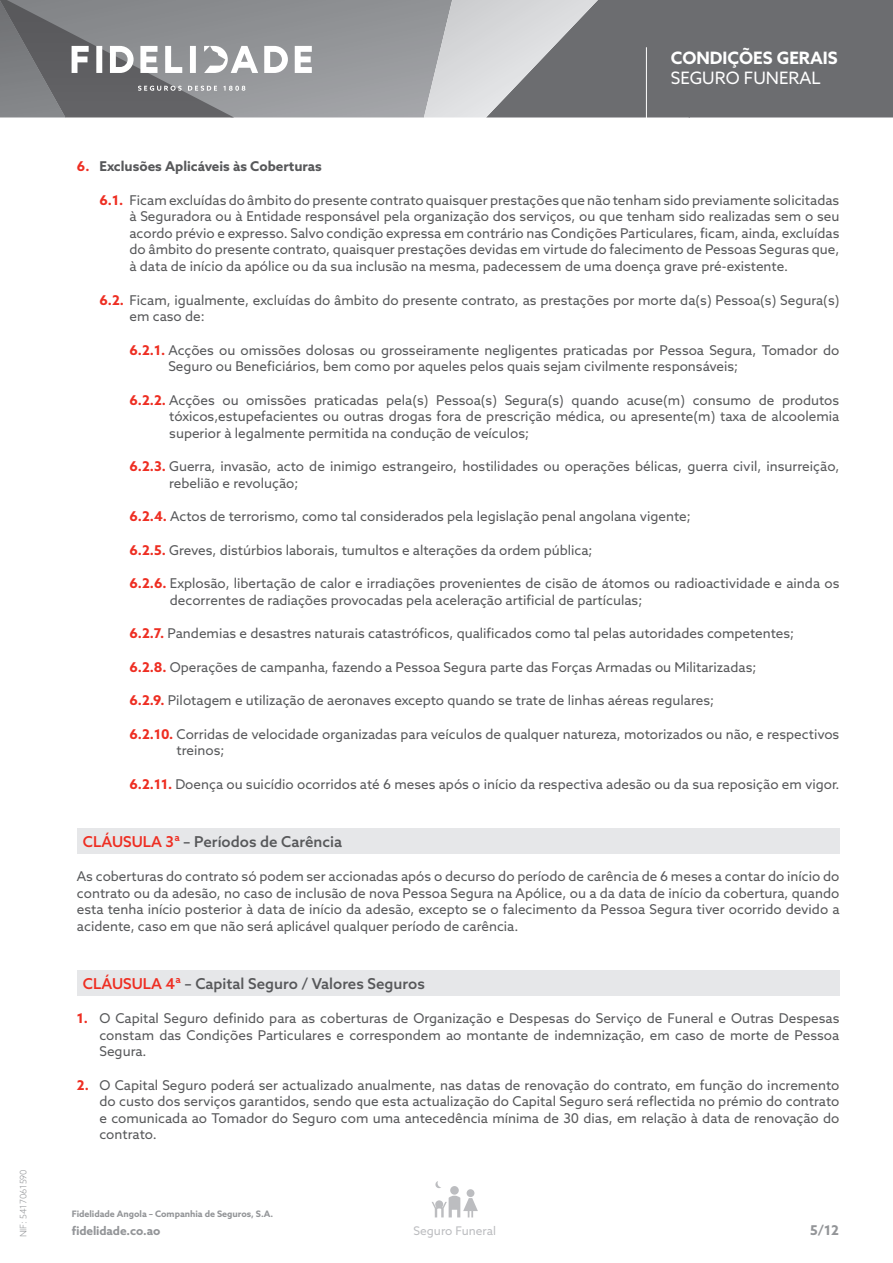
<style>
.page{position:relative;width:893px;height:1263px;background:#fff}
.page>*{position:absolute;margin:0;border:0;box-sizing:border-box;transform-origin:0 0}
.t1{font:700 17.1px "Azo Sans";color:#fff}
.t2{font:17.1px "Azo Sans";color:#fff}
.clausula{font:500 15px "Azo Sans";color:#57585a}
.Texto_Normal{font:13.5px/16.5px "Azo Sans";color:#57585a;text-align:justify}
.Texto_Normal-2{font:700 13.5px "Azo Sans";color:#57585a}
.t3{font:700 13.5px "Azo Sans";color:#939598}
.t4{font:700 11.85px "Azo Sans";letter-spacing:-.01em;color:#939598}
.t5{font:11.85px "Azo Sans";color:#bcbdc0}
.t6{font:700 8.85px "Azo Sans";letter-spacing:-.005em;color:#939598}
.t7{font:300 8.85px "Azo Sans";letter-spacing:-.005em;color:#939598}
.s1{color:#ee2e22}
.s2{font-weight:700;color:#ee2e22}
</style>
<div class="page">
<svg style="left:312px;top:0;width:112px;height:117px;background:#97999c"></svg>
<svg style="left:424px;top:0;width:469px;height:117px;background:#868789"></svg>
<hr style="left:646px;top:47px;width:1px;height:72px;background:#fff">
<svg style="left:0;top:0;width:312px;height:117px;background:#8a8b8e"></svg>
<div style="left:450px;top:1186px;width:9px;height:9px;background:#bcbdc0;border-radius:50%"></div>
<svg style="left:435px;top:1181px;width:6px;height:7px"></svg>
<div style="left:467px;top:1189px;width:7px;height:8px;background:#bcbdc0;border-radius:50%"></div>
<svg style="left:432px;top:1196px;width:46px;height:21px"></svg>
<div style="left:77px;top:828px;width:762px;height:26px;background:#e6e7e9"></div>
<div style="left:77px;top:970px;width:762px;height:26px;background:#e6e7e9"></div>
<p class="t7" style="left:18px;top:1237px;width:70px;rotate:-90deg">NIF: 5417061590</p>
<p class="t1" style="left:671px;top:46px;width:168px">CONDIÇÕES GERAIS</p>
<p class="t2" style="left:671px;top:67px;width:151px">SEGURO FUNERAL</p>
<p class="Texto_Normal-2" style="left:77px;top:158px;width:246px"><span class="s1">6.</span> Exclusões Aplicáveis às Coberturas</p>
<p class="Texto_Normal" style="left:129px;top:192px;width:711px;text-indent:-30px"><span class="s2">6.1.</span> Ficam excluídas do âmbito do presente contrato quaisquer prestações que não tenham sido previamente solicitadas à Seguradora ou à Entidade responsável pela organização dos serviços, ou que tenham sido realizadas sem o seu acordo prévio e expresso. Salvo condição expressa em contrário nas Condições Particulares, ficam, ainda, excluídas do âmbito do presente contrato, quaisquer prestações devidas em virtude do falecimento de Pessoas Seguras que, à data de início da apólice ou da sua inclusão na mesma, padecessem de uma doença grave pré-existente.</p>
<p class="Texto_Normal" style="left:129px;top:291px;width:711px;text-indent:-30px"><span class="s2">6.2.</span> Ficam, igualmente, excluídas do âmbito do presente contrato, as prestações por morte da(s) Pessoa(s) Segura(s) em caso de:</p>
<p class="Texto_Normal" style="left:168px;top:341px;width:672px;text-indent:-39px"><span class="s2">6.2.1.</span> Acções ou omissões dolosas ou grosseiramente negligentes praticadas por Pessoa Segura, Tomador do<br>Seguro ou Beneficiários, bem como por aqueles pelos quais sejam civilmente responsáveis;</p>
<p class="Texto_Normal" style="left:169px;top:391px;width:672px;text-indent:-40px"><span class="s2">6.2.2.</span> Acções ou omissões praticadas pela(s) Pessoa(s) Segura(s) quando acuse(m) consumo de produtos tóxicos,estupefacientes ou outras drogas fora de prescrição médica, ou apresente(m) taxa de alcoolemia superior à legalmente permitida na condução de veículos;</p>
<p class="Texto_Normal" style="left:169px;top:458px;width:672px;text-indent:-40px"><span class="s2">6.2.3.</span> Guerra, invasão, acto de inimigo estrangeiro, hostilidades ou operações bélicas, guerra civil, insurreição, rebelião e revolução;</p>
<p class="Texto_Normal" style="left:129px;top:508px;width:563px"><span class="s2">6.2.4.</span> Actos de terrorismo, como tal considerados pela legislação penal angolana vigente;</p>
<p class="Texto_Normal" style="left:129px;top:541px;width:465px"><span class="s2">6.2.5.</span> Greves, distúrbios laborais, tumultos e alterações da ordem pública;</p>
<p class="Texto_Normal" style="left:170px;top:575px;width:671px;text-indent:-40px"><span class="s2">6.2.6.</span> Explosão, libertação de calor e irradiações provenientes de cisão de átomos ou radioactividade e ainda os decorrentes de radiações provocadas pela aceleração artificial de partículas;</p>
<p class="Texto_Normal" style="left:129px;top:625px;width:666px"><span class="s2">6.2.7.</span> Pandemias e desastres naturais catastróficos, qualificados como tal pelas autoridades competentes;</p>
<p class="Texto_Normal" style="left:129px;top:658px;width:628px"><span class="s2">6.2.8.</span> Operações de campanha, fazendo a Pessoa Segura parte das Forças Armadas ou Militarizadas;</p>
<p class="Texto_Normal" style="left:129px;top:692px;width:586px"><span class="s2">6.2.9.</span> Pilotagem e utilização de aeronaves excepto quando se trate de linhas aéreas regulares;</p>
<p class="Texto_Normal" style="left:177px;top:725px;width:664px;text-indent:-47px"><span class="s2">6.2.10.</span> Corridas de velocidade organizadas para veículos de qualquer natureza, motorizados ou não, e respectivos treinos;</p>
<p class="Texto_Normal" style="left:129px;top:775px;width:711px"><span class="s2">6.2.11.</span> Doença ou suicídio ocorridos até 6 meses após o início da respectiva adesão ou da sua reposição em vigor.</p>
<p class="clausula" style="left:83px;top:831px;width:261px"><span class="s1">CLÁUSULA 3ª</span> – Períodos de Carência</p>
<p class="Texto_Normal" style="left:77px;top:868px;width:764px">As coberturas do contrato só podem ser accionadas após o decurso do período de carência de 6 meses a contar do início do contrato ou da adesão, no caso de inclusão de nova Pessoa Segura na Apólice, ou a da data de início da cobertura, quando esta tenha início posterior à data de início da adesão, excepto se o falecimento da Pessoa Segura tiver ocorrido devido a acidente, caso em que não será aplicável qualquer período de carência.</p>
<p class="clausula" style="left:83px;top:973px;width:343px"><span class="s1">CLÁUSULA 4ª</span> – Capital Seguro / Valores Seguros</p>
<p class="Texto_Normal" style="left:99px;top:1010px;width:741px;text-indent:-22px"><span class="s2">1.</span> O Capital Seguro definido para as coberturas de Organização e Despesas do Serviço de Funeral e Outras Despesas constam das Condições Particulares e correspondem ao montante de indemnização, em caso de morte de Pessoa Segura.</p>
<p class="Texto_Normal" style="left:99px;top:1076px;width:741px;text-indent:-22px"><span class="s2">2.</span> O Capital Seguro poderá ser actualizado anualmente, nas datas de renovação do contrato, em função do incremento do custo dos serviços garantidos, sendo que esta actualização do Capital Seguro será reflectida no prémio do contrato e comunicada ao Tomador do Seguro com uma antecedência mínima de 30 dias, em relação à data de renovação do contrato.</p>
<p class="t6" style="left:72px;top:1208px;width:203px">Fidelidade Angola – Companhia de Seguros, S.A.</p>
<p class="t4" style="left:72px;top:1223px;width:90px">fidelidade.co.ao</p>
<p class="t5" style="left:413px;top:1223px;width:84px">Seguro Funeral</p>
<p class="t3" style="left:810px;top:1221px;width:30px">5/12</p>
</div>
